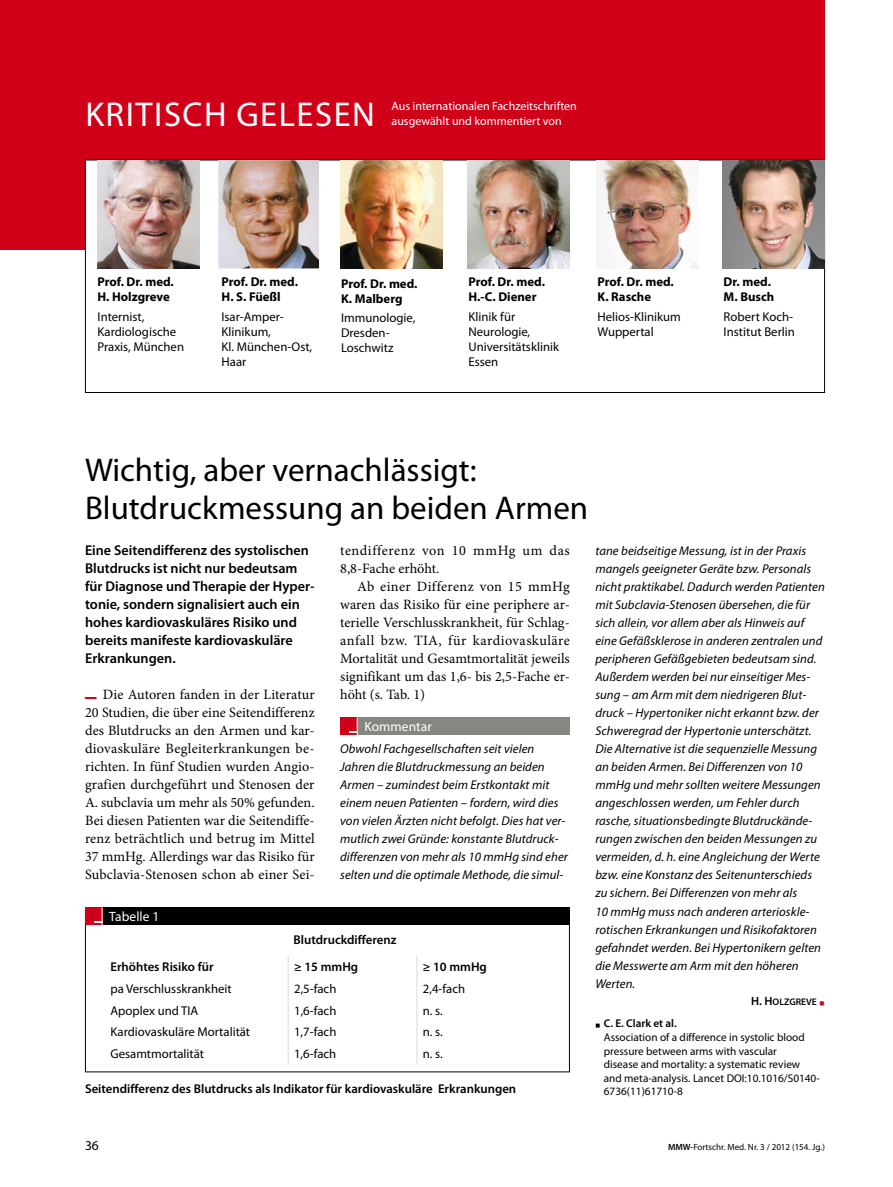
<style>
.page{position:relative;width:893px;height:1187px;background:#fff}
.page>*{position:absolute;margin:0;border:0;box-sizing:border-box;transform-origin:0 0}
.t1{font:40.2px "Myriad Pro";color:#d10019;scale:.57 1}
.t2{font:34.5px "Myriad Pro";letter-spacing:.045em;color:#fff}
.t3{font:33px/37.5px "Myriad Pro";color:#000}
.t4{font:14.25px/18px "Minion Pro";letter-spacing:.005em;color:#000;text-align:justify}
.t5{font:600 14.25px/18px "Myriad Pro";color:#000}
.t6{font:14.25px/18px "Minion Pro";letter-spacing:.035em;color:#000}
.t7{font:13.5px "Myriad Pro";letter-spacing:.005em;color:#fff}
.t8{font:13.5px "Myriad Pro";color:#000}
.t9{font:italic 12.75px/18px "Myriad Pro";letter-spacing:.005em;color:#000}
.t10{font:12.75px/15px "Myriad Pro";color:#000}
.t11{font:700 12.75px/15px "Myriad Pro";color:#000}
.t12{font:600 12.75px "Myriad Pro";color:#000}
.t13{font:12px/15px "Myriad Pro";color:#fff}
.t14{font:11.25px/13.5px "Myriad Pro";color:#000}
.t15{font:9.6px "Myriad Pro Semibold SC800";letter-spacing:-.005em;color:#000}
.t16{font:9px "Myriad Pro";color:#000}
.s1{font-size:12px}
.s2{font-family:"Minion Pro";font-size:14.25px;color:#d10019}
.s3{font-family:"Minion Pro";font-size:13.5px}
.s4{font-weight:600}
</style>
<div class="page">
<div style="left:0;top:0;width:825px;height:249px;background:#d10019"></div>
<div style="left:85px;top:160px;width:740px;height:232px;background:#fff"></div>
<img style="left:218px;top:160px;width:101px;height:108px">
<img style="left:97px;top:160px;width:103px;height:108px">
<img style="left:340px;top:160px;width:102px;height:108px">
<img style="left:468px;top:160px;width:102px;height:108px">
<img style="left:597px;top:160px;width:102px;height:108px">
<img style="left:723px;top:160px;width:102px;height:108px">
<div style="left:340px;top:717px;width:17px;height:17px;background:#d10019"></div>
<div style="left:357px;top:717px;width:213px;height:17px;background:#878781"></div>
<svg style="left:349px;top:717px;width:9px;height:18px"></svg>
<div style="left:102px;top:907px;width:468px;height:17px;background:#000"></div>
<div style="left:85px;top:907px;width:17px;height:17px;background:#d10019"></div>
<svg style="left:94px;top:907px;width:9px;height:18px"></svg>
<svg style="left:288px;top:956px;width:1px;height:107px"></svg>
<svg style="left:416px;top:956px;width:1px;height:107px"></svg>
<h2 class="t2" style="left:85px;top:93px;width:291px">KRITISCH GELESEN</h2>
<p class="t13" style="left:392px;top:99px;width:187px">Aus internationalen Fachzeitschriften ausgewählt und kommentiert von</p>
<p class="t11" style="left:97px;top:274px;width:78px">Prof. Dr. med.<br>H. Holzgreve</p>
<p class="t10" style="left:97px;top:309px;width:88px">Internist,<br>Kardiologische<br>Praxis, München</p>
<p class="t11" style="left:222px;top:274px;width:78px">Prof. Dr. med.<br>H. S. Füeßl</p>
<p class="t10" style="left:222px;top:309px;width:92px">Isar-Amper-<br>Klinikum,<br>Kl. München-Ost,<br>Haar</p>
<p class="t11" style="left:341px;top:275px;width:78px">Prof. Dr. med.<br>K. Malberg</p>
<p class="t10" style="left:341px;top:310px;width:76px">Immunologie,<br>Dresden-<br>Loschwitz</p>
<p class="t11" style="left:468px;top:274px;width:78px">Prof. Dr. med.<br>H.-C. Diener</p>
<p class="t10" style="left:468px;top:309px;width:92px">Klinik für<br>Neurologie,<br>Universitätsklinik<br>Essen</p>
<p class="t11" style="left:597px;top:274px;width:78px">Prof. Dr. med.<br>K. Rasche</p>
<p class="t10" style="left:597px;top:309px;width:85px">Helios-Klinikum<br>Wuppertal</p>
<p class="t11" style="left:724px;top:274px;width:52px">Dr. med.<br>M. Busch</p>
<p class="t10" style="left:724px;top:309px;width:73px">Robert Koch-<br>Institut Berlin</p>
<h3 class="t3" style="left:85px;top:451px;width:505px">Wichtig, aber vernachlässigt:<br>Blutdruckmessung an beiden Armen</h3>
<p class="t5" style="left:85px;top:541px;width:231px">Eine Seitendifferenz des systolischen Blutdrucks ist nicht nur bedeutsam für Diagnose und Therapie der Hyper&shy;tonie, sondern signalisiert auch ein hohes kardiovaskuläres Risiko und bereits manifeste kardiovaskuläre Erkrankungen.</p>
<h1 class="t1" style="left:85px;top:656px;width:22px">_</h1>
<p class="t6" style="left:340px;top:541px;width:231px">tendifferenz von 10 mmHg um das<br>8,8-Fache erhöht.</p>
<p class="t4" style="left:340px;top:577px;width:231px;text-indent:17px">Ab einer Differenz von 15 mmHg waren das Risiko für eine periphere ar&shy;terielle Verschlusskrankheit, für Schlag&shy;anfall bzw. TIA, für kardiovaskuläre Mortalität und Gesamtmortalität jeweils signifikant um das 1,6- bis 2,5-Fache er&shy;höht (s. Tab. 1)</p>
<p class="t7" style="left:364px;top:718px;width:69px">Kommentar</p>
<p class="t9" style="left:340px;top:739px;width:229px">Obwohl Fachgesellschaften seit vielen Jahren die Blutdruckmessung an beiden Armen – zumindest beim Erstkontakt mit einem neuen Patienten – fordern, wird dies von vielen Ärzten nicht befolgt. Dies hat ver&shy;mutlich zwei Gründe: konstante Blutdruck&shy;differenzen von mehr als 10 mmHg sind eher selten und die optimale Methode, die simul-</p>
<p class="t9" style="left:595px;top:541px;width:231px">tane beidseitige Messung, ist in der Praxis mangels geeigneter Geräte bzw. Personals nicht praktikabel. Dadurch werden Patienten mit Subclavia-Stenosen übersehen, die für sich allein, vor allem aber als Hinweis auf eine Gefäßsklerose in anderen zentralen und peripheren Gefäßgebieten bedeutsam sind.<br>Außerdem werden bei nur einseitiger Mes&shy;sung – am Arm mit dem niedrigeren Blut&shy;druck – Hypertoniker nicht erkannt bzw. der Schweregrad der Hypertonie unterschätzt.<br>Die Alternative ist die sequenzielle Messung an beiden Armen. Bei Differenzen von 10 mmHg und mehr sollten weitere Messungen angeschlossen werden, um Fehler durch rasche, situationsbedingte Blutdruckände&shy;rungen zwischen den beiden Messungen zu vermeiden, d. h. eine Angleichung der Werte bzw. eine Konstanz des Seitenunterschieds zu sichern. Bei Differenzen von mehr als<br>10 mmHg muss nach anderen arterioskle&shy;rotischen Erkrankungen und Risikofaktoren gefahndet werden. Bei Hypertonikern gelten die Messwerte am Arm mit den höheren Werten.</p>
<p class="t15" style="left:751px;top:996px;width:75px"><span class="s1">H. H</span>OLZGREVE <span class="s2">■</span></p>
<p class="t14" style="left:604px;top:1016px;width:217px;text-indent:-9px"><span class="s3">■</span> <span class="s4">C. E. Clark et al.<br></span>Association of a difference in systolic blood pressure between arms with vascular<br>disease and mortality: a systematic review and meta-analysis. Lancet DOI:10.1016/S0140-</p>
<p class="t4" style="left:85px;top:685px;width:231px;text-indent:18px">Die Autoren fanden in der Literatur 20 Studien, die über eine Seitendifferenz des Blutdrucks an den Armen und kar&shy;diovaskuläre Begleiterkrankungen be&shy;richten. In fünf Studien wurden Angio&shy;grafien durchgeführt und Stenosen der A. subclavia um mehr als 50% gefunden.<br>Bei diesen Patienten war die Seitendiffe&shy;renz beträchtlich und betrug im Mittel 37 mmHg. Allerdings war das Risiko für Subclavia-Stenosen schon ab einer Sei-</p>
<p class="t7" style="left:109px;top:908px;width:52px">Tabelle 1</p>
<p class="t12" style="left:294px;top:931px;width:104px">Blutdruckdifferenz</p>
<p class="t12" style="left:111px;top:958px;width:105px">Erhöhtes Risiko für</p>
<p class="t12" style="left:294px;top:958px;width:66px">≥ 15 mmHg</p>
<p class="t12" style="left:423px;top:958px;width:66px">≥ 10 mmHg</p>
<p class="t10" style="left:111px;top:980px;width:123px">pa Verschlusskrankheit</p>
<p class="t10" style="left:294px;top:980px;width:44px">2,5-fach</p>
<p class="t10" style="left:423px;top:980px;width:44px">2,4-fach</p>
<p class="t10" style="left:110px;top:1002px;width:89px">Apoplex und TIA</p>
<p class="t10" style="left:294px;top:1002px;width:44px">1,6-fach</p>
<p class="t10" style="left:423px;top:1002px;width:21px">n. s.</p>
<p class="t10" style="left:110px;top:1023px;width:141px">Kardiovaskuläre Mortalität</p>
<p class="t10" style="left:294px;top:1023px;width:44px">1,7-fach</p>
<p class="t10" style="left:423px;top:1023px;width:21px">n. s.</p>
<p class="t10" style="left:110px;top:1045px;width:95px">Gesamtmortalität</p>
<p class="t10" style="left:294px;top:1045px;width:44px">1,6-fach</p>
<p class="t10" style="left:423px;top:1045px;width:21px">n. s.</p>
<p class="t12" style="left:85px;top:1080px;width:433px">Seitendifferenz des Blutdrucks als Indikator für kardiovaskuläre Erkrankungen</p>
<p class="t14" style="left:604px;top:1084px;width:81px">6736(11)61710-8</p>
<p class="t8" style="left:85px;top:1136px;width:15px">36</p>
<p class="t16" style="left:668px;top:1140px;width:158px"><span class="s4">MMW-</span>Fortschr. Med. Nr. 3 / 2012 (154. Jg.)</p>
</div>
